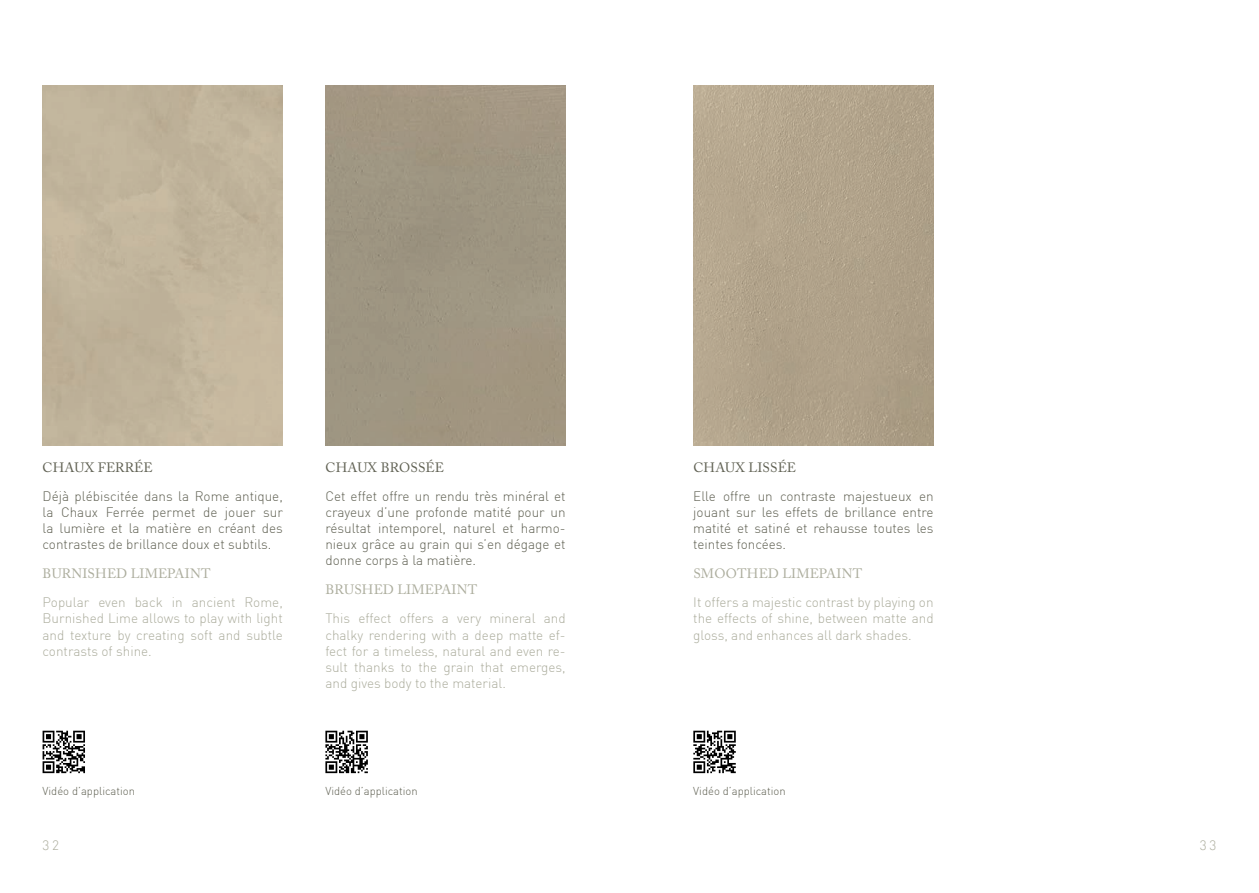
<style>
.page{position:relative;width:1259px;height:893px;background:#fff}
.page>*{position:absolute;margin:0;border:0;box-sizing:border-box;transform-origin:0 0}
.t1{font:300 13.5px/16.2px "DIN";color:#606153;text-align:justify}
.t2{font:300 13.5px/16.2px "DIN";color:#acad9d;text-align:justify}
.t3{font:13.5px "Adobe Caslon Pro";letter-spacing:.015em;color:#acad9d}
.t4{font:13.5px "Adobe Caslon Pro";letter-spacing:.015em;color:#606153}
.TITRE{font:300 11.25px "DIN";color:#606153}
</style>
<div class="page">
<img style="left:693px;top:85px;width:240px;height:360px">
<svg style="left:693px;top:731px;width:43px;height:42px"></svg>
<svg style="left:325px;top:731px;width:43px;height:42px"></svg>
<svg style="left:43px;top:731px;width:42px;height:42px"></svg>
<p class="t4" style="left:43px;top:459px;width:112px">CHAUX FERRÉE</p>
<p class="t1" style="left:43px;top:487px;width:242px">Déjà plébiscitée dans la Rome antique, la Chaux Ferrée permet de jouer sur la lumière et la matière en créant des contrastes de brillance doux et subtils.</p>
<p class="t3" style="left:43px;top:566px;width:169px">BURNISHED LIMEPAINT</p>
<p class="t2" style="left:43px;top:594px;width:242px">Popular even back in ancient Rome, Burnished Lime allows to play with light and texture by creating soft and subtle contrasts of shine.</p>
<p class="t4" style="left:325px;top:459px;width:120px">CHAUX BROSSÉE</p>
<p class="t1" style="left:325px;top:487px;width:242px">Cet effet offre un rendu très minéral et crayeux d’une profonde matité pour un résultat intemporel, naturel et harmo&shy;nieux grâce au grain qui s’en dégage et donne corps à la matière.</p>
<p class="t3" style="left:325px;top:582px;width:153px">BRUSHED LIMEPAINT</p>
<p class="t2" style="left:325px;top:610px;width:242px">This effect offers a very mineral and chalky rendering with a deep matte ef&shy;fect for a timeless, natural and even re&shy;sult thanks to the grain that emerges, and gives body to the material.</p>
<p class="TITRE" style="left:43px;top:784px;width:94px">Vidéo d’application</p>
<p class="TITRE" style="left:325px;top:784px;width:94px">Vidéo d’application</p>
<p class="t4" style="left:693px;top:459px;width:104px">CHAUX LISSÉE</p>
<p class="t1" style="left:693px;top:487px;width:242px">Elle offre un contraste majestueux en jouant sur les effets de brillance entre matité et satiné et rehausse toutes les teintes foncées.</p>
<p class="t3" style="left:693px;top:566px;width:170px">SMOOTHED LIMEPAINT</p>
<p class="t2" style="left:693px;top:594px;width:242px">It offers a majestic contrast by playing on the effects of shine, between matte and gloss, and enhances all dark shades.</p>
<p class="TITRE" style="left:693px;top:784px;width:94px">Vidéo d’application</p>
<p class="t2" style="left:43px;top:837px;width:18px">32</p>
<p class="t2" style="left:1199px;top:837px;width:18px">33</p>
</div>
